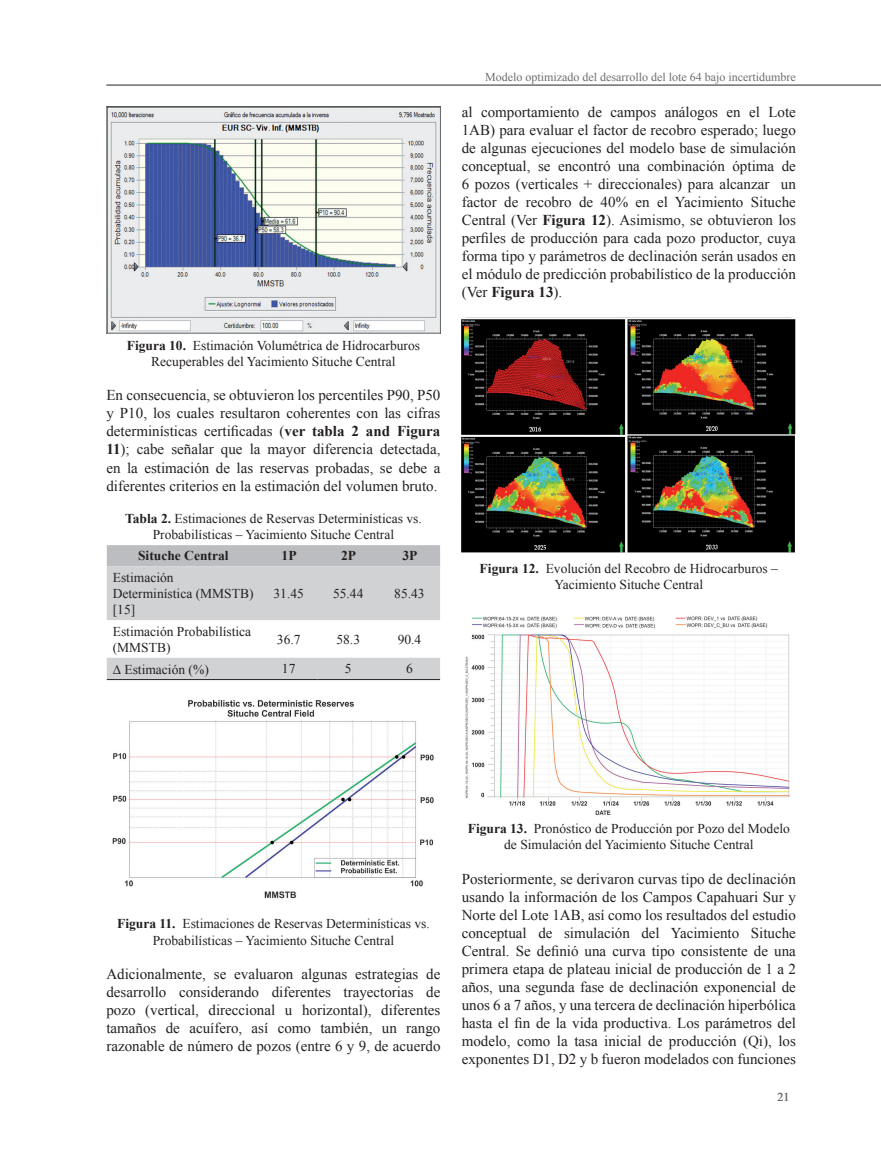
<style>
.page{position:relative;width:881px;height:1149px;background:#fff}
.page>*{position:absolute;margin:0;border:0;box-sizing:border-box;transform-origin:0 0}
.t1{font:15px/18px "Times New Roman";color:#231f20;text-align:justify}
.t2{font:13.5px/16.2px "Times New Roman";color:#231f20;text-align:center}
.t3{font:700 13.5px "Times New Roman";color:#231f20}
.t4{font:12px "Times New Roman";color:#6c6d70}
.s1{font-weight:700}
.s2{font-family:"Arial";font-style:italic}
</style>
<div class="page">
<hr style="left:106px;top:84px;width:774px;height:2px;background:#6c6d70">
<img style="left:106px;top:106px;width:334px;height:228px">
<svg style="left:107px;top:545px;width:333px;height:134px"></svg>
<hr style="left:107px;top:679px;width:153px;height:1px;background:#231f20">
<hr style="left:260px;top:679px;width:57px;height:1px;background:#231f20">
<hr style="left:317px;top:679px;width:62px;height:1px;background:#231f20">
<hr style="left:379px;top:679px;width:61px;height:1px;background:#231f20">
<img style="left:112px;top:700px;width:322px;height:199px">
<img style="left:461px;top:319px;width:334px;height:234px">
<img style="left:465px;top:616px;width:325px;height:199px">
<p class="t2" style="left:127px;top:337px;width:295px"><span class="s1">Figura 10.</span> Estimación Volumétrica de Hidrocarburos<br>Recuperables del Yacimiento Situche Central</p>
<p class="t1" style="left:106px;top:386px;width:335px">En consecuencia, se obtuvieron los percentiles P90, P50 y P10, los cuales resultaron coherentes con las cifras determinísticas certificadas (<span class="s1">ver tabla 2 and Figura 11</span>); cabe señalar que la mayor diferencia detectada, en la estimación de las reservas probadas, se debe a diferentes criterios en la estimación del volumen bruto.</p>
<p class="t2" style="left:125px;top:510px;width:298px"><span class="s1">Tabla 2.</span> Estimaciones de Reservas Determinísticas vs.<br>Probabilísticas – Yacimiento Situche Central</p>
<p class="t3" style="left:138px;top:546px;width:92px">Situche Central</p>
<p class="t3" style="left:281px;top:546px;width:16px">1P</p>
<p class="t3" style="left:341px;top:546px;width:16px">2P</p>
<p class="t3" style="left:402px;top:546px;width:16px">3P</p>
<p class="t2" style="left:113px;top:568px;width:142px;text-align:left">Estimación<br>Determinística (MMSTB) [15]</p>
<p class="t2" style="left:273px;top:585px;width:32px">31.45</p>
<p class="t2" style="left:333px;top:585px;width:32px">55.44</p>
<p class="t2" style="left:394px;top:585px;width:32px">85.43</p>
<p class="t2" style="left:113px;top:622px;width:140px;text-align:left">Estimación Probabilística (MMSTB)</p>
<p class="t2" style="left:277px;top:630px;width:25px">36.7</p>
<p class="t2" style="left:336px;top:630px;width:25px">58.3</p>
<p class="t2" style="left:397px;top:630px;width:25px">90.4</p>
<p class="t2" style="left:113px;top:660px;width:97px"><span class="s2">∆</span> Estimación (%)</p>
<p class="t2" style="left:282px;top:660px;width:15px">17</p>
<p class="t2" style="left:345px;top:660px;width:8px">5</p>
<p class="t2" style="left:406px;top:660px;width:8px">6</p>
<p class="t4" style="left:485px;top:69px;width:312px">Modelo optimizado del desarrollo del lote 64 bajo incertidumbre</p>
<p class="t1" style="left:461px;top:102px;width:335px">al comportamiento de campos análogos en el Lote 1AB) para evaluar el factor de recobro esperado; luego de algunas ejecuciones del modelo base de simulación conceptual, se encontró una combinación óptima de 6 pozos (verticales + direccionales) para alcanzar un factor de recobro de 40% en el Yacimiento Situche Central (Ver <span class="s1">Figura 12</span>). Asimismo, se obtuvieron los perfiles de producción para cada pozo productor, cuya forma tipo y parámetros de declinación serán usados en el módulo de predicción probabilístico de la producción (Ver <span class="s1">Figura 13</span>).</p>
<p class="t2" style="left:479px;top:560px;width:300px"><span class="s1">Figura 12.</span> Evolución del Recobro de Hidrocarburos –<br>Yacimiento Situche Central</p>
<p class="t2" style="left:117px;top:915px;width:314px"><span class="s1">Figura 11.</span> Estimaciones de Reservas Determinísticas vs.<br>Probabilísticas – Yacimiento Situche Central</p>
<p class="t1" style="left:106px;top:964px;width:335px">Adicionalmente, se evaluaron algunas estrategias de desarrollo considerando diferentes trayectorias de pozo (vertical, direccional u horizontal), diferentes tamaños de acuífero, así como también, un rango razonable de número de pozos (entre 6 y 9, de acuerdo</p>
<p class="t2" style="left:467px;top:820px;width:323px"><span class="s1">Figura 13.</span> Pronóstico de Producción por Pozo del Modelo de Simulación del Yacimiento Situche Central</p>
<p class="t1" style="left:461px;top:869px;width:335px">Posteriormente, se derivaron curvas tipo de declinación usando la información de los Campos Capahuari Sur y Norte del Lote 1AB, así como los resultados del estudio conceptual de simulación del Yacimiento Situche Central. Se definió una curva tipo consistente de una primera etapa de plateau inicial de producción de 1 a 2 años, una segunda fase de declinación exponencial de unos 6 a 7 años, y una tercera de declinación hiperbólica hasta el fin de la vida productiva. Los parámetros del modelo, como la tasa inicial de producción (Qi), los exponentes D1, D2 y b fueron modelados con funciones</p>
<p class="t4" style="left:777px;top:1088px;width:13px">21</p>
</div>
